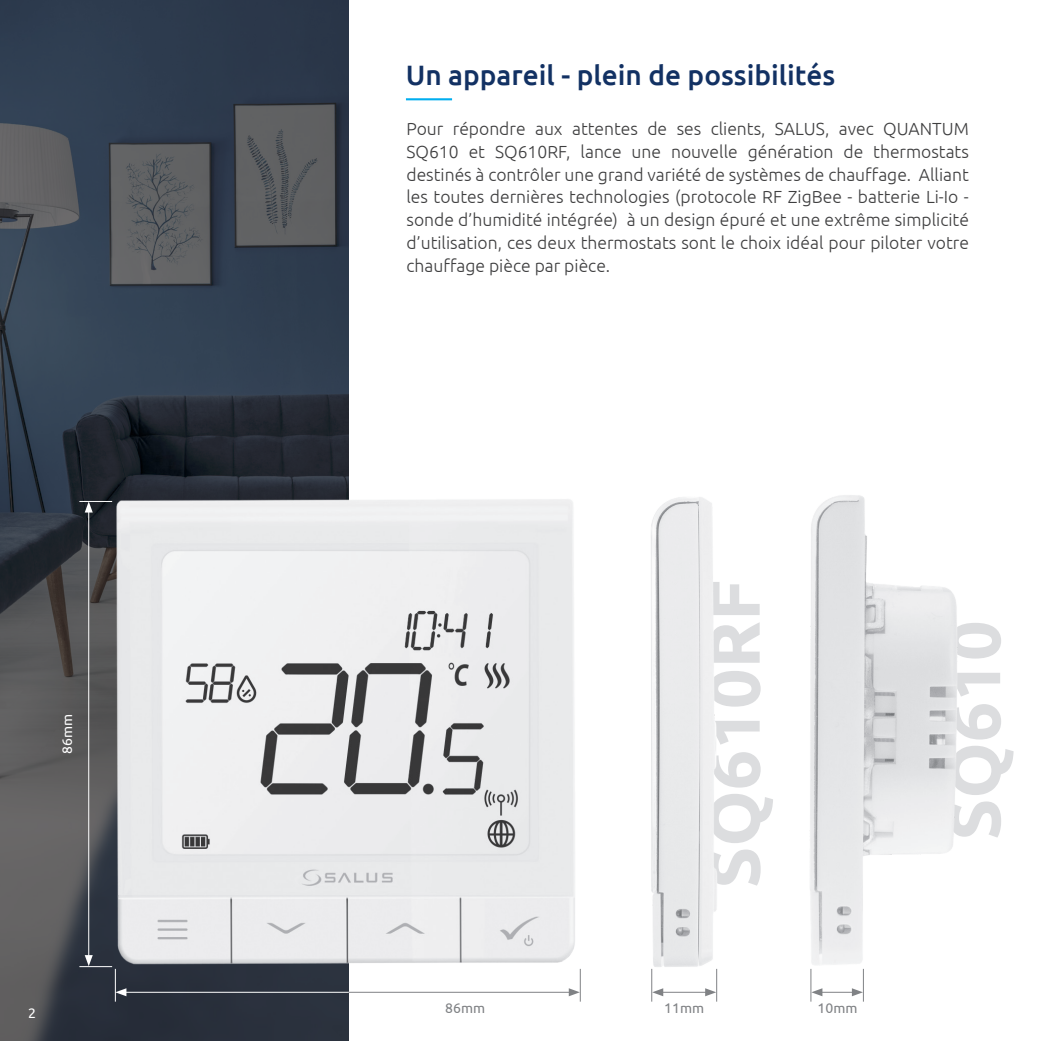
<style>
.page{position:relative;width:1042px;height:1041px;background:#fff}
.page>*{position:absolute;margin:0;border:0;box-sizing:border-box;transform-origin:0 0}
.t1{font:700 71.4px "Ubuntu";color:#dcdddf}
.t2{font:500 28px "Ubuntu";color:#123163}
.t3{font:300 17.5px/22.8px "Ubuntu";color:#3e3e3f;text-align:justify}
.t4{font:14px "Ubuntu";color:#808285}
.t5{font:14px "Ubuntu";color:#fff}
</style>
<div class="page">
<svg style="left:0;top:0;width:348px;height:1040px"></svg>
<hr style="left:406px;top:98px;width:46px;height:2px;background:#00aeef">
<img style="left:651px;top:497px;width:67px;height:486px">
<img style="left:810px;top:495px;width:148px;height:483px">
<hr style="left:660px;top:991px;width:48px;height:1px;background:#808285">
<svg style="left:652px;top:987px;width:11px;height:8px"></svg>
<svg style="left:705px;top:988px;width:11px;height:7px"></svg>
<hr style="left:819px;top:991px;width:35px;height:1px;background:#808285">
<svg style="left:811px;top:987px;width:11px;height:8px"></svg>
<svg style="left:852px;top:987px;width:11px;height:8px"></svg>
<hr style="left:124px;top:991px;width:226px;height:1px;background:#fff">
<svg style="left:116px;top:987px;width:10px;height:8px"></svg>
<hr style="left:348px;top:991px;width:223px;height:1px;background:#808285">
<svg style="left:569px;top:987px;width:11px;height:8px"></svg>
<hr style="left:115px;top:968px;width:1px;height:33px;background:#fff">
<hr style="left:580px;top:968px;width:1px;height:33px;background:#808285">
<hr style="left:651px;top:968px;width:1px;height:33px;background:#808285">
<hr style="left:716px;top:968px;width:1px;height:33px;background:#808285">
<hr style="left:863px;top:968px;width:1px;height:33px;background:#808285">
<hr style="left:810px;top:968px;width:1px;height:33px;background:#808285">
<hr style="left:88px;top:509px;width:1px;height:448px;background:#fff">
<svg style="left:85px;top:502px;width:8px;height:10px"></svg>
<svg style="left:85px;top:954px;width:8px;height:11px"></svg>
<hr style="left:79px;top:501px;width:33px;height:1px;background:#fff">
<hr style="left:79px;top:965px;width:33px;height:1px;background:#fff">
<img style="left:107px;top:493px;width:474px;height:480px">
<p class="t5" style="left:59px;top:753px;width:41px;rotate:-90deg">86mm</p>
<p class="t5" style="left:28px;top:1004px;width:9px">2</p>
<p class="t2" style="left:406px;top:57px;width:431px">Un appareil - plein de possibilités</p>
<p class="t3" style="left:406px;top:117px;width:564px">Pour répondre aux attentes de ses clients, SALUS, avec QUANTUM SQ610 et SQ610RF, lance une nouvelle génération de thermostats destinés à contrôler une grand variété de systèmes de chauffage. Alliant les toutes dernières technologies (protocole RF ZigBee - batterie Li-Io - sonde d’humidité intégrée) à un design épuré et une extrême simplicité d’utilisation, ces deux thermostats sont le choix idéal pour piloter votre chauffage pièce par pièce.</p>
<p class="t4" style="left:445px;top:999px;width:41px">86mm</p>
<p class="t1" style="left:691px;top:888px;width:310px;rotate:-90deg">SQ610RF</p>
<p class="t4" style="left:664px;top:999px;width:41px">11mm</p>
<p class="t4" style="left:817px;top:999px;width:41px">10mm</p>
<p class="t1" style="left:931px;top:839px;width:221px;rotate:-90deg">SQ610</p>
</div>
